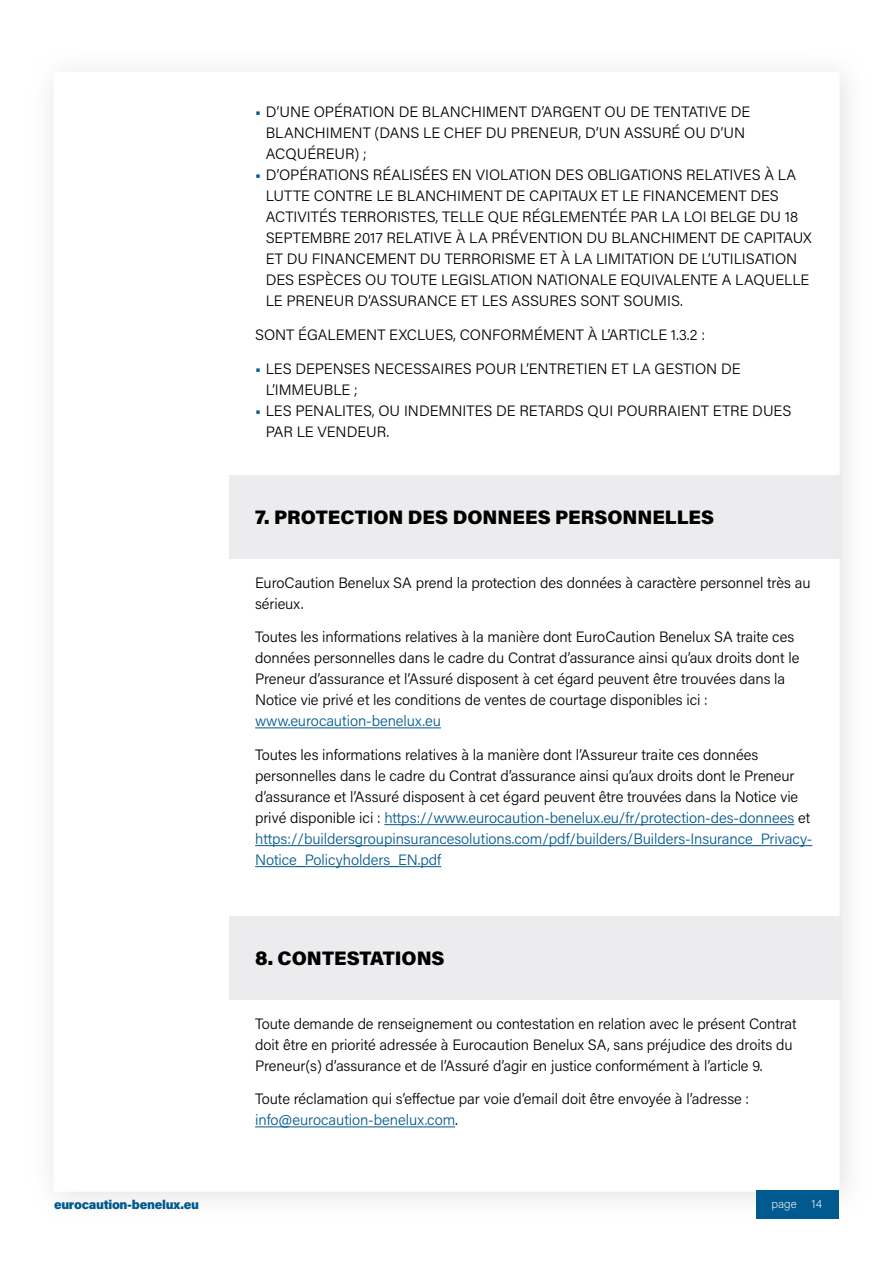
<style>
.page{position:relative;width:893px;height:1263px;background:#fff}
.page>*{position:absolute;margin:0;border:0;box-sizing:border-box;transform-origin:0 0}
.Titre1{font:900 19.5px "Acumin Pro";color:#000}
.Body{font:300 15px/21px "Acumin Pro";letter-spacing:-.005em;color:#000}
.t1{font:900 12.75px "Acumin Pro";letter-spacing:-.025em;color:#00598f}
.t2{font:200 12px "Acumin Pro";color:#fff}
.s1{font-weight:600;color:#00598f}
.s2{color:#00598f}
</style>
<div class="page">
<img style="left:52px;top:70px;width:796px;height:1149px">
<div style="left:757px;top:1191px;width:82px;height:28px;background:#00598f"></div>
<div style="left:230px;top:476px;width:612px;height:83px;background:#ececef"></div>
<hr style="left:255px;top:727px;width:186px;height:1px;background:#00598f">
<hr style="left:384px;top:824px;width:410px;height:1px;background:#00598f">
<hr style="left:255px;top:845px;width:557px;height:1px;background:#00598f">
<hr style="left:255px;top:866px;width:186px;height:1px;background:#00598f">
<div style="left:230px;top:917px;width:612px;height:83px;background:#ececef"></div>
<hr style="left:255px;top:1126px;width:200px;height:1px;background:#00598f">
<p class="Body" style="left:266px;top:101px;width:486px;text-indent:-11px"><span class="s1">•</span> D’UNE OPÉRATION DE BLANCHIMENT D’ARGENT OU DE TENTATIVE DE<br>BLANCHIMENT (DANS LE CHEF DU PRENEUR, D’UN ASSURÉ OU D’UN<br>ACQUÉREUR) ;</p>
<p class="Body" style="left:266px;top:164px;width:547px;text-indent:-11px"><span class="s1">•</span> D’OPÉRATIONS RÉALISÉES EN VIOLATION DES OBLIGATIONS RELATIVES À LA LUTTE CONTRE LE BLANCHIMENT DE CAPITAUX ET LE FINANCEMENT DES ACTIVITÉS TERRORISTES, TELLE QUE RÉGLEMENTÉE PAR LA LOI BELGE DU 18<br>SEPTEMBRE 2017 RELATIVE À LA PRÉVENTION DU BLANCHIMENT DE CAPITAUX ET DU FINANCEMENT DU TERRORISME ET À LA LIMITATION DE L’UTILISATION DES ESPÈCES OU TOUTE LEGISLATION NATIONALE EQUIVALENTE A LAQUELLE LE PRENEUR D’ASSURANCE ET LES ASSURES SONT SOUMIS.</p>
<p class="Body" style="left:255px;top:324px;width:451px">SONT ÉGALEMENT EXCLUES, CONFORMÉMENT À L’ARTICLE 1.3.2 :</p>
<p class="Body" style="left:266px;top:358px;width:476px;text-indent:-11px"><span class="s1">•</span> LES DEPENSES NECESSAIRES POUR L’ENTRETIEN ET LA GESTION DE<br>L’IMMEUBLE ;</p>
<p class="Body" style="left:266px;top:400px;width:527px;text-indent:-11px"><span class="s1">•</span> LES PENALITES, OU INDEMNITES DE RETARDS QUI POURRAIENT ETRE DUES<br>PAR LE VENDEUR.</p>
<p class="Titre1" style="left:255px;top:503px;width:461px">7. PROTECTION DES DONNEES PERSONNELLES</p>
<p class="Body" style="left:255px;top:571px;width:557px">EuroCaution Benelux SA prend la protection des données à caractère personnel très au sérieux.</p>
<p class="Body" style="left:255px;top:626px;width:546px">Toutes les informations relatives à la manière dont EuroCaution Benelux SA traite ces données personnelles dans le cadre du Contrat d’assurance ainsi qu’aux droits dont le Preneur d’assurance et l’Assuré disposent à cet égard peuvent être trouvées dans la Notice vie privé et les conditions de ventes de courtage disponibles ici : <span class="s2">www.eurocaution-benelux.eu</span></p>
<p class="Body" style="left:255px;top:744px;width:559px">Toutes les informations relatives à la manière dont l’Assureur traite ces données personnelles dans le cadre du Contrat d’assurance ainsi qu’aux droits dont le Preneur d’assurance et l’Assuré disposent à cet égard peuvent être trouvées dans la Notice vie privé disponible ici : <span class="s2">https://www.eurocaution-benelux.eu/fr/protection-des-donnees</span> et <span class="s2">https://buildersgroupinsurancesolutions.com/pdf/builders/Builders-Insurance_Privacy-Notice_Policyholders_EN.pdf</span></p>
<p class="Titre1" style="left:255px;top:944px;width:191px">8. CONTESTATIONS</p>
<p class="Body" style="left:255px;top:1012px;width:543px">Toute demande de renseignement ou contestation en relation avec le présent Contrat doit être en priorité adressée à Eurocaution Benelux SA, sans préjudice des droits du<br>Preneur(s) d’assurance et de l’Assuré d’agir en justice conformément à l’article 9.</p>
<p class="Body" style="left:255px;top:1088px;width:495px">Toute réclamation qui s’effectue par voie d’email doit être envoyée à l’adresse : <span class="s2">info@eurocaution-benelux.com</span>.</p>
<p class="t1" style="left:54px;top:1195px;width:146px">eurocaution-benelux.eu</p>
<p class="t2" style="left:771px;top:1195px;width:52px">page 14</p>
</div>
